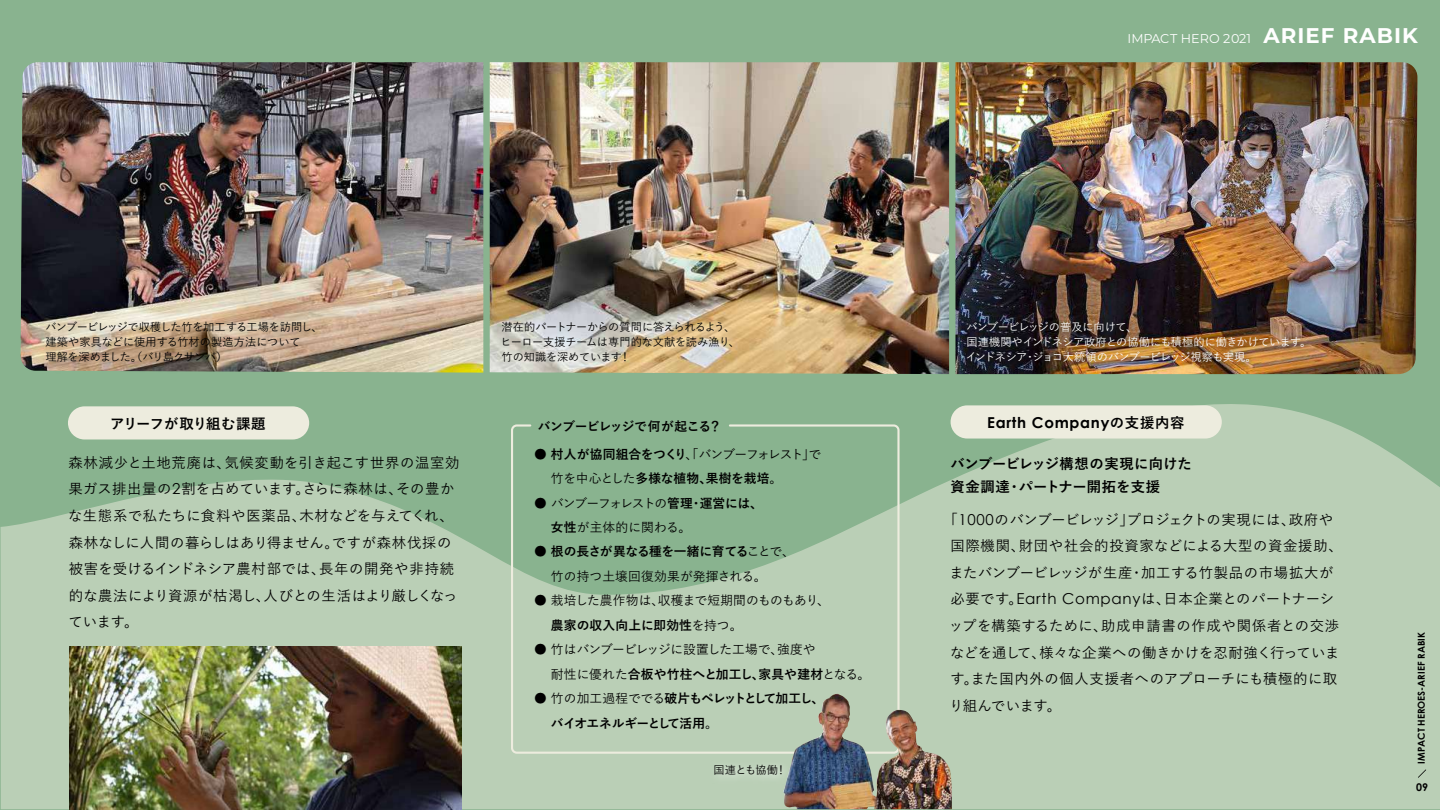
<style>
.page{position:relative;width:1440px;height:810px;background:#89b38f}
.page>*{position:absolute;margin:0;border:0;box-sizing:border-box;transform-origin:0 0}
.t1{font:700 21.23px "Montserrat";letter-spacing:.05em;color:#fff}
.t2{font:700 15.08px "Century Gothic";letter-spacing:.05em;color:#000}
.t3{font:500 14.33px/26.5px "Yu Go";letter-spacing:.025em;color:#000}
.t4{font:700 14.33px/23.4px "Yu Go";letter-spacing:.005em;color:#000}
.t5{font:700 14.33px "Yu Go";letter-spacing:-.03em;color:#000}
.t6{font:500 12.75px/24.5px "Yu Go";letter-spacing:-.02em;color:#000}
.t7{font:500 12.75px/24.5px "Yu Go";letter-spacing:-.09em;color:#000}
.t8{font:500 12.75px/24.5px "Yu Go";letter-spacing:-.005em;color:#000}
.t9{font:500 12.75px/24.5px "Yu Go";letter-spacing:.015em;color:#000}
.t10{font:700 12.75px/24.5px "Yu Go";letter-spacing:-.055em;color:#000}
.t11{font:500 12.75px/24.5px "Yu Go";letter-spacing:-.06em;color:#000}
.t12{font:700 12.75px "Yu Go";letter-spacing:-.035em;color:#000}
.t13{font:12.75px "Montserrat";color:#fff}
.t14{font:500 11.18px/14.9px "Yu Go";letter-spacing:-.02em;color:#000}
.t15{font:500 11.18px/14.9px "Yu Go";letter-spacing:-.04em;color:#fff}
.t16{font:700 10.65px "Century Gothic";color:#000}
.t17{font:700 9.6px "Century Gothic";color:#000}
.s1{font-family:"Century Gothic";font-weight:400;font-size:15.08px}
.s2{font-weight:700}
.s3{font-weight:500}
.s4{font-family:"Yu Go";font-size:14.33px}
</style>
<div class="page">
<svg style="left:1px;top:404px;width:1439px;height:405px;fill:#bacfb6"></svg>
<img style="left:21px;top:62px;width:462px;height:311px">
<img style="left:69px;top:646px;width:392px;height:163px">
<img style="left:490px;top:62px;width:928px;height:312px">
<div style="left:511px;top:424px;width:389px;height:330px;border:2px solid #edecde;border-radius:5px"></div>
<svg style="left:1418px;top:770px;width:8px;height:8px"></svg>
<div style="left:68px;top:406px;width:241px;height:33px;background:#edecde;border-radius:17px"></div>
<img style="left:492px;top:312px;width:256px;height:62px">
<img style="left:705px;top:755px;width:78px;height:36px">
<img style="left:957px;top:312px;width:362px;height:63px">
<div style="left:951px;top:405px;width:271px;height:34px;background:#edecde;border-radius:17px"></div>
<div style="left:483px;top:11px;width:7px;height:402px;background:#89b38f"></div>
<div style="left:949px;top:11px;width:6px;height:375px;background:#89b38f"></div>
<img style="left:783px;top:694px;width:169px;height:115px">
<img style="left:38px;top:314px;width:294px;height:59px">
<p class="t13" style="left:1128px;top:30px;width:125px">IMPACT HERO 2021</p>
<h1 class="t1" style="left:1264px;top:20px;width:156px">ARIEF RABIK</h1>
<p class="t14" style="left:45px;top:318px;width:279px">バンブービレッジで収穫した竹を加工する工場を訪問し、建築や家具などに使用する竹材の製造方法について<br>理解を深めました。（バリ島クサンバ）</p>
<p class="t14" style="left:501px;top:318px;width:241px">潜在的パートナーからの質問に答えられるよう、ヒーロー支援チームは専門的な文献を読み漁り、竹の知識を深めています！</p>
<p class="t5" style="left:110px;top:416px;width:157px">アリーフが取り組む課題</p>
<p class="t12" style="left:538px;top:419px;width:185px">バンブービレッジで何が起こる？</p>
<p class="t3" style="left:68px;top:448px;width:393px">森林減少と土地荒廃は、気候変動を引き起こす世界の温室効果ガス排出量の<span class="s1">2</span>割を占めています。さらに森林は、その豊かな生態系で私たちに食料や医薬品、木材などを与えてくれ、森林なしに人間の暮らしはあり得ません。ですが森林伐採の被害を受けるインドネシア農村部では、長年の開発や非持続的な農法により資源が枯渇し、人びとの生活はより厳しくなっています。</p>
<p class="t7" style="left:551px;top:440px;width:272px;text-indent:-17px">● <span class="s2">村人が協同組合をつくり</span>、「バンブーフォレスト」で竹を中心とした<span class="s2">多様な植物、果樹を栽培</span>。</p>
<p class="t11" style="left:551px;top:489px;width:214px;text-indent:-17px">● バンブーフォレストの<span class="s2">管理・運営には、女性</span>が主体的に関わる。</p>
<p class="t9" style="left:551px;top:538px;width:246px;text-indent:-17px">● <span class="s2">根の長さが異なる種を一緒に育てる</span>ことで、竹の持つ土壌回復効果が発揮される。</p>
<p class="t8" style="left:551px;top:587px;width:281px;text-indent:-17px">● 栽培した農作物は、収穫まで短期間のものもあり、<span class="s2">農家の収入向上に即効性</span>を持つ。</p>
<p class="t6" style="left:551px;top:636px;width:321px;text-indent:-17px">● 竹はバンブービレッジに設置した工場で、強度や<br>耐性に優れた<span class="s2">合板や竹柱へと加工し、家具や建材</span>となる。</p>
<p class="t10" style="left:551px;top:686px;width:275px;text-indent:-17px"><span class="s3">● 竹の加工過程ででる</span>破片もペレットとして加工し、バイオエネルギーとして活用<span class="s3">。</span></p>
<p class="t14" style="left:714px;top:761px;width:74px">国連とも協働！</p>
<p class="t15" style="left:966px;top:318px;width:347px">バンブービレッジの普及に向けて、<br>国連機関やインドネシア政府との協働にも積極的に働きかけています。インドネシア・ジョコ大統領のバンブービレッジ視察も実現。</p>
<p class="t2" style="left:987px;top:411px;width:199px">Earth Company<span class="s4">の支援内容</span></p>
<p class="t4" style="left:950px;top:452px;width:243px">バンブービレッジ構想の実現に向けた資金調達・パートナー開拓を支援</p>
<p class="t3" style="left:949px;top:504px;width:395px;text-indent:-5px">「<span class="s1">1000</span>のバンブービレッジ」プロジェクトの実現には、政府や国際機関、財団や社会的投資家などによる大型の資金援助、またバンブービレッジが生産・加工する竹製品の市場拡大が必要です。<span class="s1">Earth Company</span>は、日本企業とのパートナーシップを構築するために、助成申請書の作成や関係者との交渉などを通して、様々な企業への働きかけを忍耐強く行っています。また国内外の個人支援者へのアプローチにも積極的に取り組んでいます。</p>
<p class="t17" style="left:1414px;top:764px;width:133px;rotate:-90deg">IMPACT HEROES-ARIEF RABIK</p>
<p class="t16" style="left:1416px;top:779px;width:13px">09</p>
</div>
